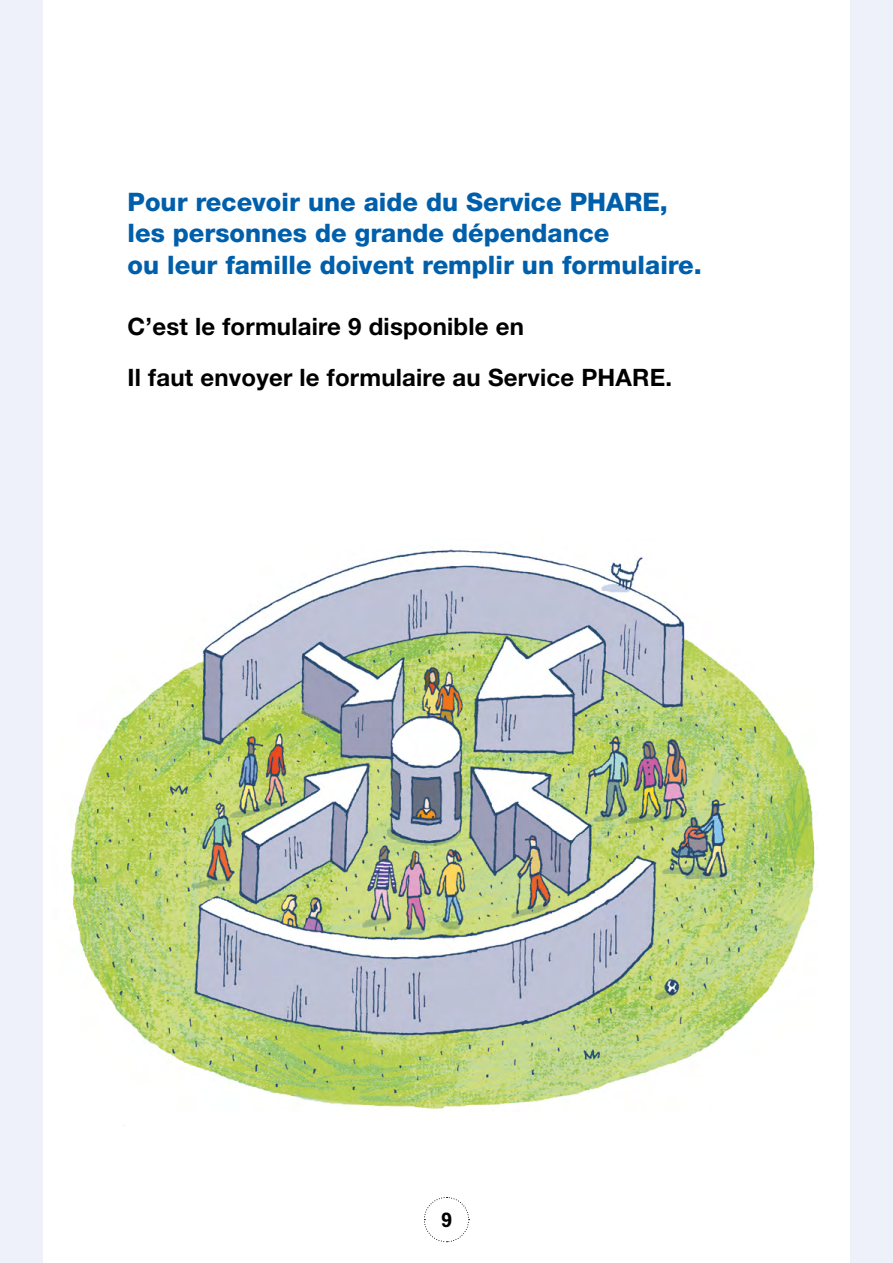
<style>
.page{position:relative;width:893px;height:1263px;background:#fff}
.page>*{position:absolute;margin:0;border:0;box-sizing:border-box;transform-origin:0 0}
.t1{font:800 25.5px/31.5px "Helvetica Neue LT Std";color:#005fab}
.t2{font:700 24px/51px "Helvetica Neue LT Std";letter-spacing:.01em;color:#000}
.t3{font:700 21px "Rockwell Std";color:#000}
</style>
<div class="page">
<img style="left:70px;top:549px;width:745px;height:577px">
<div style="left:850px;top:0;width:43px;height:1263px;background:#eef1fa"></div>
<div style="left:0;top:0;width:43px;height:1263px;background:#eef1fa"></div>
<svg style="left:424px;top:1197px;width:46px;height:45px"></svg>
<p class="t1" style="left:128px;top:186px;width:576px">Pour recevoir une aide du Service PHARE, les personnes de grande dépendance<br>ou leur famille doivent remplir un formulaire.</p>
<p class="t2" style="left:128px;top:300px;width:546px">C’est le formulaire 9 disponible en<br>Il faut envoyer le formulaire au Service PHARE.</p>
<p class="t3" style="left:441px;top:1208px;width:13px">9</p>
</div>
